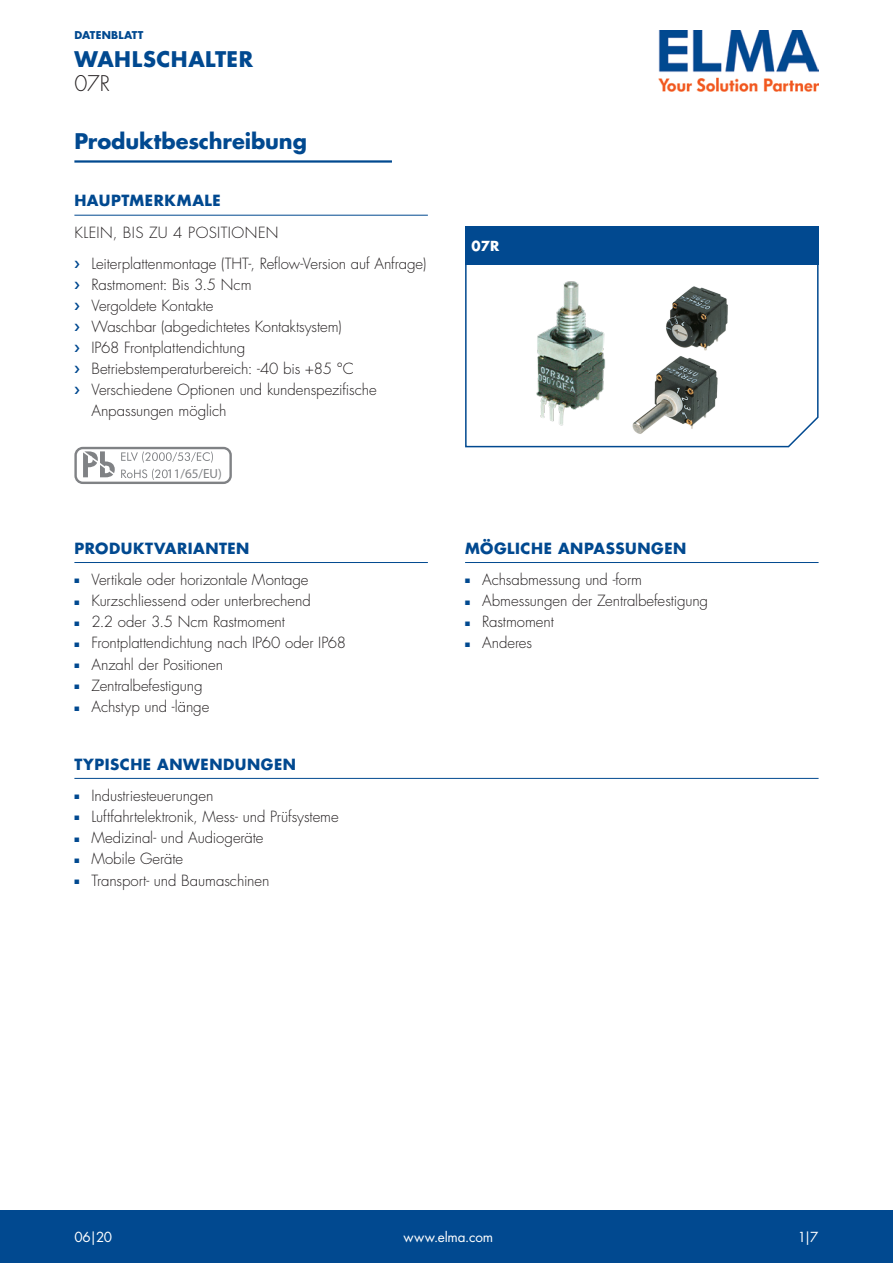
<style>
.page{position:relative;width:893px;height:1263px;background:#fff}
.page>*{position:absolute;margin:0;border:0;box-sizing:border-box;transform-origin:0 0}
.t1{font:700 21px "Futura Std";color:#014990}
.t2{font:700 21px "Futura Std";letter-spacing:.025em;color:#014990}
.t3{font:300 21px "Futura Std";color:#231f20}
.t4{font:300 15px/21px "Futura Std";letter-spacing:-.005em;color:#231f20}
.t5{font:700 15px "Futura Std";letter-spacing:.035em;color:#014990}
.t6{font:300 15px "Futura Std";letter-spacing:.03em;color:#231f20}
.t7{font:13.5px "Futura Std";letter-spacing:-.01em;color:#fff}
.t8{font:700 13.5px "Futura Std";color:#fff}
.t9{font:13.2px "Myriad Pro";color:#808285}
.t10{font:700 10.5px "Futura Std";letter-spacing:.01em;color:#014990}
.s1{color:#014990}
</style>
<div class="page">
<img style="left:659px;top:30px;width:160px;height:62px">
<div style="left:0;top:1210px;width:893px;height:53px;background:#014990"></div>
<svg style="left:465px;top:264px;width:354px;height:184px"></svg>
<div style="left:465px;top:226px;width:354px;height:38px;background:#014990"></div>
<img style="left:618px;top:278px;width:122px;height:169px">
<img style="left:522px;top:275px;width:97px;height:156px">
<hr style="left:74px;top:160px;width:318px;height:3px;background:#014990">
<hr style="left:74px;top:215px;width:354px;height:1px;background:#014990">
<hr style="left:74px;top:562px;width:354px;height:1px;background:#014990">
<hr style="left:465px;top:562px;width:354px;height:1px;background:#014990">
<hr style="left:74px;top:778px;width:745px;height:1px;background:#014990">
<div style="left:74px;top:447px;width:158px;height:37px;border:2px solid #808285;border-radius:7px"></div>
<svg style="left:83px;top:451px;width:32px;height:26px"></svg>
<svg style="left:121px;top:451px;width:92px;height:12px"></svg>
<svg style="left:121px;top:469px;width:47px;height:11px"></svg>
<p class="t10" style="left:74px;top:28px;width:71px">DATENBLATT</p>
<h1 class="t2" style="left:74px;top:45px;width:180px">WAHLSCHALTER</h1>
<h1 class="t3" style="left:74px;top:70px;width:37px">07R</h1>
<h1 class="t1" style="left:74px;top:127px;width:234px">Produktbeschreibung</h1>
<p class="t5" style="left:74px;top:191px;width:148px">HAUPTMERKMALE</p>
<p class="t6" style="left:74px;top:223px;width:205px">KLEIN, BIS ZU 4 POSITIONEN</p>
<p class="t4" style="left:91px;top:253px;width:336px">Leiterplattenmontage (THT-, Reflow-Version auf Anfrage)<br>Rastmoment: Bis 3.5 Ncm<br>Vergoldete Kontakte<br>Waschbar (abgedichtetes Kontaktsystem)<br>IP68 Frontplattendichtung<br>Betriebstemperaturbereich: -40 bis +85 °C Verschiedene Optionen und kundenspezifische Anpassungen möglich</p>
<p class="t9" style="left:167px;top:466px;width:56px">11/65/EU)</p>
<p class="t5" style="left:74px;top:538px;width:177px">PRODUKTVARIANTEN</p>
<p class="t4" style="left:74px;top:569px;width:236px"><span class="s1">■</span> Vertikale oder horizontale Montage</p>
<p class="t4" style="left:74px;top:590px;width:238px"><span class="s1">■</span> Kurzschliessend oder unterbrechend</p>
<p class="t4" style="left:74px;top:612px;width:212px"><span class="s1">■</span> 2.2 oder 3.5 Ncm Rastmoment</p>
<p class="t4" style="left:74px;top:633px;width:273px"><span class="s1">■</span> Frontplattendichtung nach IP60 oder IP68</p>
<p class="t4" style="left:74px;top:654px;width:150px"><span class="s1">■</span> Anzahl der Positionen</p>
<p class="t4" style="left:74px;top:675px;width:130px"><span class="s1">■</span> Zentralbefestigung</p>
<p class="t4" style="left:74px;top:697px;width:136px"><span class="s1">■</span> Achstyp und -länge</p>
<p class="t5" style="left:74px;top:754px;width:223px">TYPISCHE ANWENDUNGEN</p>
<p class="t4" style="left:74px;top:785px;width:140px"><span class="s1">■</span> Industriesteuerungen</p>
<p class="t4" style="left:74px;top:806px;width:266px"><span class="s1">■</span> Luftfahrtelektronik, Mess- und Prüfsysteme</p>
<p class="t4" style="left:74px;top:828px;width:191px"><span class="s1">■</span> Medizinal- und Audiogeräte</p>
<p class="t4" style="left:74px;top:849px;width:110px"><span class="s1">■</span> Mobile Geräte</p>
<p class="t4" style="left:74px;top:870px;width:197px"><span class="s1">■</span> Transport- und Baumaschinen</p>
<p class="t8" style="left:471px;top:237px;width:29px">07R</p>
<p class="t5" style="left:465px;top:538px;width:223px">MÖGLICHE ANPASSUNGEN</p>
<p class="t4" style="left:465px;top:569px;width:179px"><span class="s1">■</span> Achsabmessung und -form</p>
<p class="t4" style="left:465px;top:590px;width:245px"><span class="s1">■</span> Abmessungen der Zentralbefestigung</p>
<p class="t4" style="left:465px;top:612px;width:90px"><span class="s1">■</span> Rastmoment</p>
<p class="t4" style="left:465px;top:633px;width:69px"><span class="s1">■</span> Anderes</p>
<p class="t7" style="left:74px;top:1228px;width:39px">06|20</p>
<p class="t7" style="left:404px;top:1228px;width:91px">www.elma.com</p>
<p class="t7" style="left:798px;top:1228px;width:22px">1|7</p>
</div>
